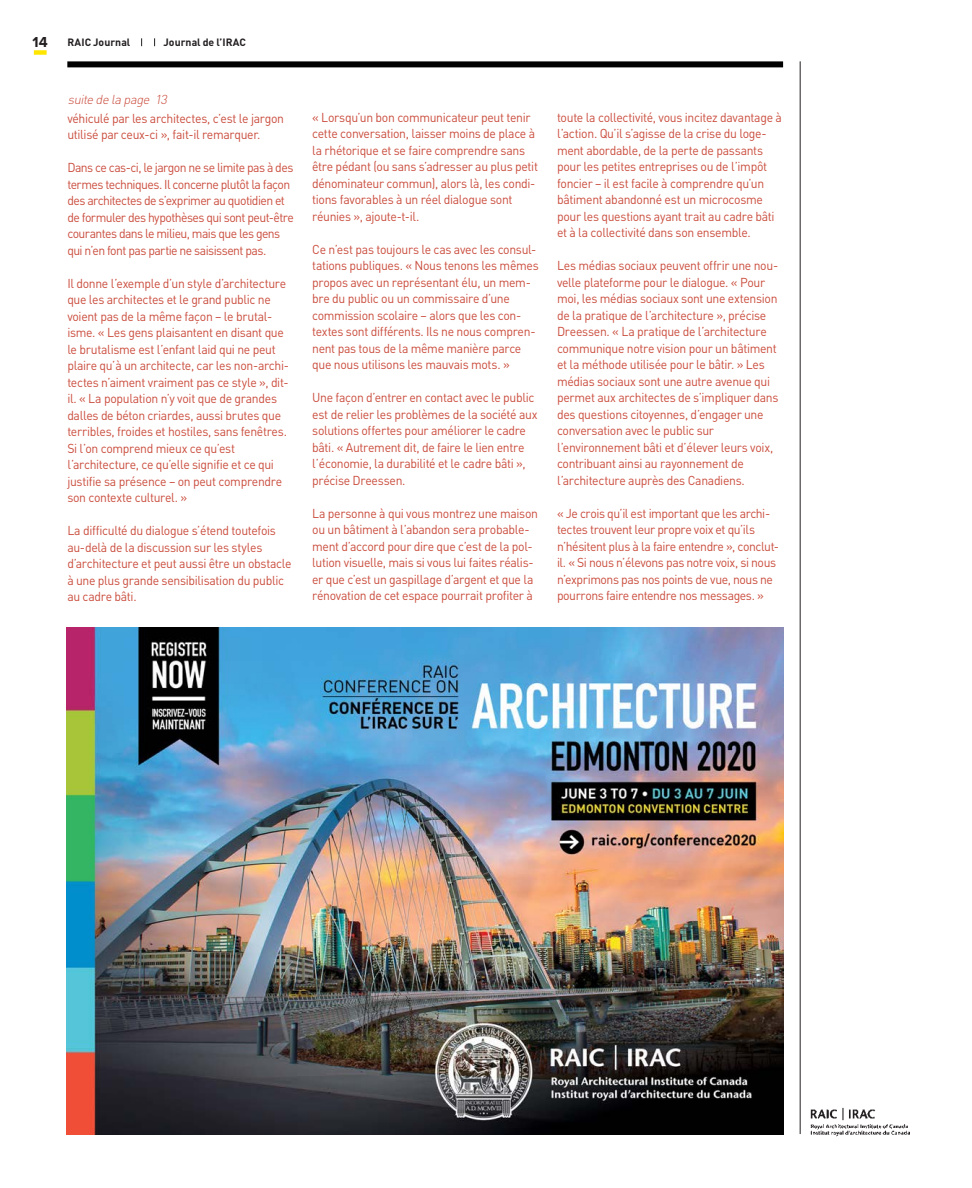
<style>
.page{position:relative;width:972px;height:1188px;background:#fff}
.page>*{position:absolute;margin:0;border:0;box-sizing:border-box;transform-origin:0 0}
.t1{font:700 15px "Proxima Nova";color:#231f20}
.t2{font:12.9px/16.5px "DIN";letter-spacing:-.025em;color:#ca4c3c;scale:.95 1}
.t3{font:12.9px/16.5px "DIN";letter-spacing:-.045em;color:#ca4c3c;scale:.95 1}
.t4{font:italic 300 12.9px "DIN";color:#ca4c3c}
.t5{font:700 10.5px "DIN";color:#231f20}
</style>
<div class="page">
<div style="left:34px;top:50px;width:13px;height:5px;background:#ffe601"></div>
<div style="left:67px;top:61px;width:716px;height:6px;background:#000"></div>
<hr style="left:800px;top:61px;width:1px;height:1073px;background:#231f20">
<img style="left:810px;top:1107px;width:99px;height:30px">
<img style="left:67px;top:628px;width:716px;height:506px">
<p class="t1" style="left:33px;top:31px;width:17px">14</p>
<p class="t5" style="left:67px;top:35px;width:65px">RAIC Journal</p>
<p class="t5" style="left:164px;top:35px;width:84px">Journal de l’IRAC</p>
<p class="t4" style="left:68px;top:92px;width:103px">suitedelapage 13</p>
<p class="t2" style="left:67px;top:110px;width:230px">véhiculé par les architectes, c’est le jargon utilisé par ceux-ci », fait-il remarquer.</p>
<p class="t3" style="left:67px;top:159px;width:240px">Dans ce cas-ci, le jargon ne se limite pas à des termes techniques. Il concerne plutôt la façon des architectes de s’exprimer au quotidien et de formuler des hypothèses qui sont peut-être courantes dans le milieu, mais que les gens qui n’en font pas partie ne saisissent pas.</p>
<p class="t2" style="left:67px;top:275px;width:235px">Il donne l’exemple d’un style d’architecture que les architectes et le grand public ne voient pas de la même façon – le brutal&shy;isme. « Les gens plaisantent en disant que le brutalisme est l’enfant laid qui ne peut plaire qu’à un architecte, car les non-archi&shy;tectes n’aiment vraiment pas ce style », dit&shy;il. « La population n’y voit que de grandes dalles de béton criardes, aussi brutes que terribles, froides et hostiles, sans fenêtres.<br>Si l’on comprend mieux ce qu’est l’architecture, ce qu’elle signifie et ce qui justifie sa présence – on peut comprendre son contexte culturel. »</p>
<p class="t2" style="left:67px;top:522px;width:238px">La difficulté du dialogue s’étend toutefois au-delà de la discussion sur les styles d’architecture et peut aussi être un obstacle à une plus grande sensibilisation du public au cadre bâti.</p>
<p class="t2" style="left:312px;top:109px;width:239px">« Lorsqu’un bon communicateur peut tenir cette conversation, laisser moins de place à la rhétorique et se faire comprendre sans être pédant (ou sans s’adresser au plus petit dénominateur commun), alors là, les condi&shy;tions favorables à un réel dialogue sont réunies », ajoute-t-il.</p>
<p class="t2" style="left:312px;top:241px;width:240px">Ce n’est pas toujours le cas avec les consul&shy;tations publiques. « Nous tenons les mêmes propos avec un représentant élu, un mem&shy;bre du public ou un commissaire d’une commission scolaire – alors que les con&shy;textes sont différents. Ils ne nous compren&shy;nent pas tous de la même manière parce que nous utilisons les mauvais mots. »</p>
<p class="t2" style="left:312px;top:389px;width:239px">Une façon d’entrer en contact avec le public est de relier les problèmes de la société aux solutions offertes pour améliorer le cadre bâti. « Autrement dit, de faire le lien entre l’économie, la durabilité et le cadre bâti », précise Dreessen.</p>
<p class="t2" style="left:312px;top:505px;width:239px">La personne à qui vous montrez une maison ou un bâtiment à l’abandon sera probable&shy;ment d’accord pour dire que c’est de la pol&shy;lution visuelle, mais si vous lui faites réalis&shy;er que c’est un gaspillage d’argent et que la rénovation de cet espace pourrait profiter à</p>
<p class="t2" style="left:557px;top:109px;width:238px">toute la collectivité, vous incitez davantage à l’action. Qu’il s’agisse de la crise du loge&shy;ment abordable, de la perte de passants pour les petites entreprises ou de l’impôt foncier – il est facile à comprendre qu’un bâtiment abandonné est un microcosme pour les questions ayant trait au cadre bâti et à la collectivité dans son ensemble.</p>
<p class="t2" style="left:557px;top:257px;width:235px">Les médias sociaux peuvent offrir une nou&shy;velle plateforme pour le dialogue. « Pour moi, les médias sociaux sont une extension de la pratique de l’architecture », précise Dreessen. « La pratique de l’architecture communique notre vision pour un bâtiment et la méthode utilisée pour le bâtir. » Les médias sociaux sont une autre avenue qui permet aux architectes de s’impliquer dans des questions citoyennes, d’engager une conversation avec le public sur l’environnement bâti et d’élever leurs voix, contribuant ainsi au rayonnement de l’architecture auprès des Canadiens.</p>
<p class="t2" style="left:557px;top:505px;width:235px">« Je crois qu’il est important que les archi&shy;tectes trouvent leur propre voix et qu’ils n’hésitent plus à la faire entendre », conclut&shy;il. « Si nous n’élevons pas notre voix, si nous n’exprimons pas nos points de vue, nous ne pourrons faire entendre nos messages. »</p>
</div>
